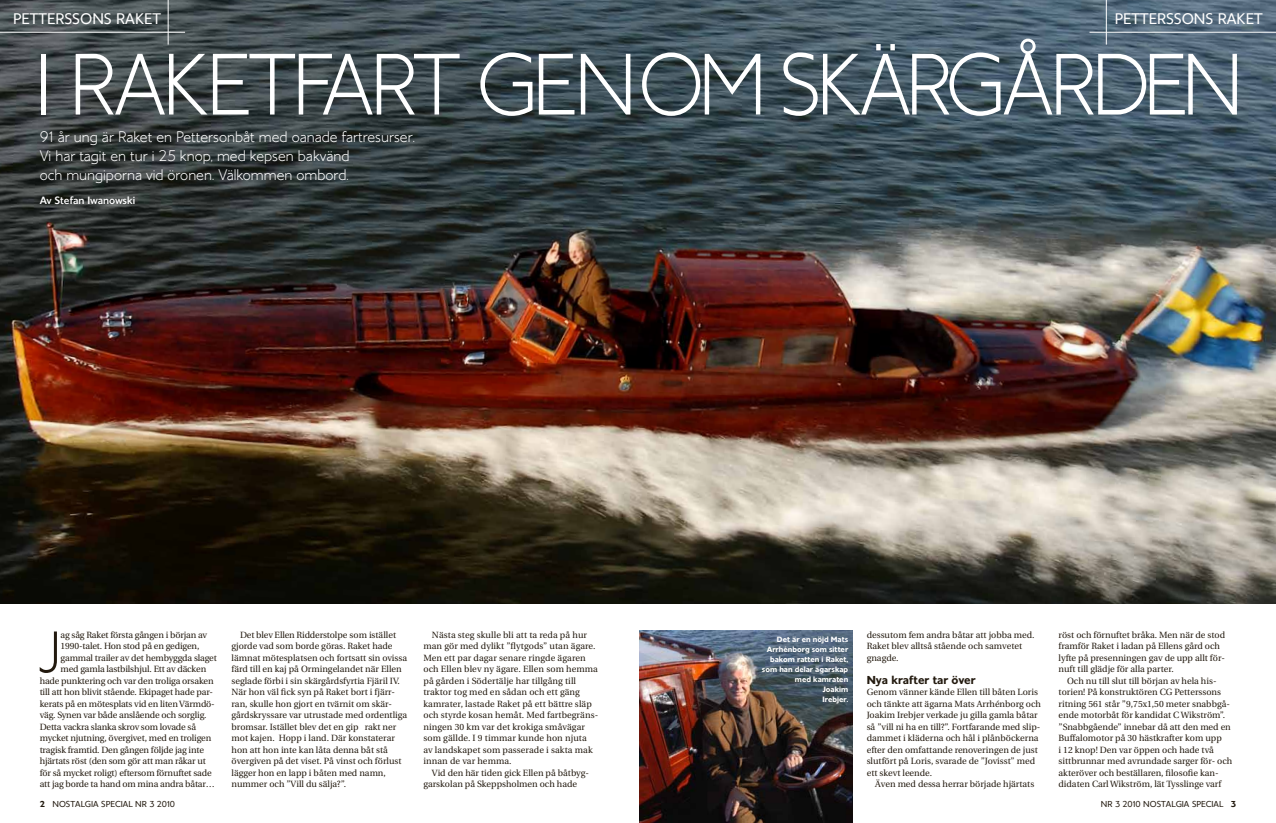
<style>
.page{position:relative;width:1276px;height:823px;background:#fff}
.page>*{position:absolute;margin:0;border:0;box-sizing:border-box;transform-origin:0 0}
.t1{font:300 90.5px "Esans";letter-spacing:.07em;color:#fff}
.t2{font:300 60.5px "Esans";color:#231a0f}
.t3{font:300 16px/19px "Esans";color:#fff}
.t4{font:16px "Esans";color:#fff}
.t5{font:700 12px "Esans";color:#231a0f}
.t6{font:500 11px "Esans";color:#fff}
.t7{font:9px/11.5px "Utopia";color:#231a0f}
.t8{font:9px "Esans";color:#231a0f}
.t9{font:700 8px/10px "Esans";color:#fff;text-align:right}
.s1{font-weight:700}
</style>
<div class="page">
<img style="left:0;top:0;width:1276px;height:603px">
<img style="left:639px;top:630px;width:213px;height:192px">
<hr style="left:1089px;top:32px;width:187px;height:1px;background:#fff">
<hr style="left:0;top:32px;width:185px;height:1px;background:#fff">
<hr style="left:1106px;top:0;width:1px;height:45px;background:#fff">
<hr style="left:168px;top:0;width:1px;height:45px;background:#fff">
<h3 class="t4" style="left:13px;top:10px;width:149px">PETTERSSONS RAKET</h3>
<h3 class="t4" style="left:1114px;top:10px;width:149px">PETTERSSONS RAKET</h3>
<h1 class="t1" style="left:34px;top:31px;width:1211px">I raketfart genom skärgården</h1>
<h3 class="t3" style="left:40px;top:127px;width:377px">91 år ung är Raket en Pettersonbåt med oanade fartresurser.<br>Vi har tagit en tur i 25 knop, med kepsen bakvänd<br>och mungiporna vid öronen. Välkommen ombord.</h3>
<p class="t6" style="left:40px;top:194px;width:97px">Av Stefan Iwanowski</p>
<h2 class="t2" style="left:40px;top:616px;width:22px">J</h2>
<p class="t7" style="left:61px;top:628px;width:148px">ag såg Raket första gången i början av</p>
<p class="t7" style="left:61px;top:640px;width:140px">1990-talet. Hon stod på en gedigen,</p>
<p class="t7" style="left:61px;top:651px;width:158px">gammal trailer av det hembyggda slaget</p>
<p class="t7" style="left:61px;top:663px;width:147px">med gamla lastbilshjul. Ett av däcken</p>
<p class="t7" style="left:40px;top:674px;width:175px">hade punktering och var den troliga orsaken</p>
<p class="t7" style="left:40px;top:686px;width:175px">till att hon blivit stående. Ekipaget hade par-</p>
<p class="t7" style="left:40px;top:697px;width:177px">kerats på en mötesplats vid en liten Värmdö-</p>
<p class="t7" style="left:40px;top:709px;width:168px">väg. Synen var både anslående och sorglig.</p>
<p class="t7" style="left:40px;top:720px;width:158px">Detta vackra slanka skrov som lovade så</p>
<p class="t7" style="left:40px;top:732px;width:173px">mycket njutning, övergivet, med en troligen</p>
<p class="t7" style="left:40px;top:743px;width:166px">tragisk framtid. Den gången följde jag inte</p>
<p class="t7" style="left:40px;top:755px;width:168px">hjärtats röst (den som gör att man råkar ut</p>
<p class="t7" style="left:40px;top:766px;width:173px">för så mycket roligt) eftersom förnuftet sade</p>
<p class="t7" style="left:40px;top:778px;width:177px">att jag borde ta hand om mina andra båtar…</p>
<p class="t7" style="left:231px;top:628px;width:177px;text-indent:9px">Det blev Ellen Ridderstolpe som istället gjorde vad som borde göras. Raket hade lämnat mötesplatsen och fortsatt sin ovissa färd till en kaj på Ormingelandet när Ellen seglade förbi i sin skärgårdsfyrtia Fjäril IV.<br>När hon väl fick syn på Raket bort i fjär - ran, skulle hon gjort en tvärnit om skär&shy;gårdskryssare var utrustade med ordentliga bromsar. Istället blev det en gip rakt ner mot kajen. Hopp i land. Där konstaterar hon att hon inte kan låta denna båt stå övergiven på det viset. På vinst och förlust lägger hon en lapp i båten med namn, nummer och ”Vill du sälja?”.</p>
<p class="t7" style="left:423px;top:628px;width:176px;text-indent:9px">Nästa steg skulle bli att ta reda på hur man gör med dylikt ”flytgods” utan ägare.<br>Men ett par dagar senare ringde ägaren och Ellen blev ny ägare. Ellen som hemma på gården i Södertälje har tillgång till traktor tog med en sådan och ett gäng kamrater, lastade Raket på ett bättre släp och styrde kosan hemåt. Med fartbegräns&shy;ningen 30 km var det krokiga småvägar som gällde. I 9 timmar kunde hon njuta av landskapet som passerade i sakta mak innan de var hemma.</p>
<p class="t7" style="left:423px;top:766px;width:167px;text-indent:9px">Vid den här tiden gick Ellen på båtbyg&shy;garskolan på Skeppsholmen och hade</p>
<p class="t9" style="left:762px;top:634px;width:88px">Det är en nöjd Mats<br>Arrhénborg som sitter bakom ratten i Raket, som han delar ägarskap med kamraten<br>Joakim<br>Irebjer.</p>
<p class="t7" style="left:866px;top:628px;width:169px">dessutom fem andra båtar att jobba med.<br>Raket blev alltså stående och samvetet gnagde.</p>
<h3 class="t5" style="left:866px;top:672px;width:110px">Nya krafter tar över</h3>
<p class="t7" style="left:866px;top:686px;width:176px">Genom vänner kände Ellen till båten Loris och tänkte att ägarna Mats Arrhénborg och Joakim Irebjer verkade ju gilla gamla båtar så ”vill ni ha en till?”. Fortfarande med slip&shy;dammet i kläderna och hål i plånböckerna efter den omfattande renoveringen de just slutfört på Loris, svarade de ”Jovisst” med ett skevt leende.</p>
<p class="t7" style="left:875px;top:778px;width:161px">Även med dessa herrar började hjärtats</p>
<p class="t7" style="left:1058px;top:628px;width:168px">röst och förnuftet bråka. Men när de stod framför Raket i ladan på Ellens gård och lyfte på presenningen gav de upp allt för&shy;nuft till glädje för alla parter.</p>
<p class="t7" style="left:1058px;top:674px;width:175px;text-indent:9px">Och nu till slut till början av hela his&shy;torien! På konstruktören CG Petterssons ritning 561 står ”9,75x1,50 meter snabbgå&shy;ende motorbåt för kandidat C Wikström”. ”Snabbgående” innebar då att den med en Buffalomotor på 30 hästkrafter kom upp<br>i 12 knop! Den var öppen och hade två sittbrunnar med avrundade sarger för- och akteröver och beställaren, filosofie kan&shy;didaten Carl Wikström, lät Tysslinge varf</p>
<p class="t8" style="left:40px;top:798px;width:137px"><span class="s1">2</span> NOSTALGIA SPECIAL NR 3 2010</p>
<p class="t8" style="left:1101px;top:798px;width:137px">NR 3 2010 NOSTALGIA SPECIAL <span class="s1">3</span></p>
</div>
